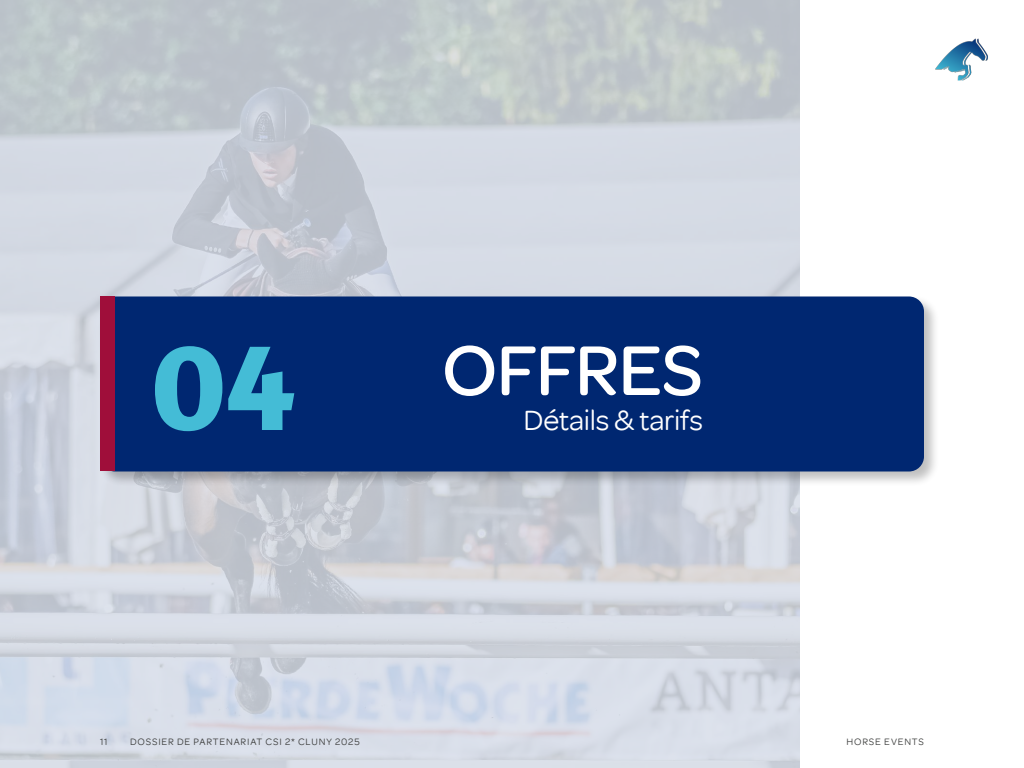
<style>
.page{position:relative;width:1024px;height:768px;background:#fff}
.page>*{position:absolute;margin:0;border:0;box-sizing:border-box;transform-origin:0 0}
.t1{font:500 75px "Omnes";letter-spacing:-.01em;color:#fff}
.t2{font:30px "Omnes";letter-spacing:-.01em;color:#fff}
.t3{font:10px "Omnes";letter-spacing:.085em;color:#3b3c3b}
.s1{font-family:"Amaranth";font-weight:700;font-size:130px;color:#44bcd6}
</style>
<div class="page">
<img style="left:0;top:0;width:800px;height:768px">
<div style="left:98px;top:295px;width:842px;height:192px;background:#000;opacity:.25"></div>
<div style="left:100px;top:296px;width:824px;height:176px;background:#002771;border-radius:15px"></div>
<div style="left:100px;top:296px;width:15px;height:176px;background:#9f0e3a"></div>
<img style="left:935px;top:38px;width:53px;height:43px">
<h1 class="t1" style="left:150px;top:328px;width:554px"><span class="s1">04</span> OFFRES</h1>
<h2 class="t2" style="left:523px;top:403px;width:181px">Détails &amp; tarifs</h2>
<p class="t3" style="left:100px;top:736px;width:9px">11</p>
<p class="t3" style="left:130px;top:736px;width:231px">DOSSIER DE PARTENARIAT CSI 2* CLUNY 2025</p>
<p class="t3" style="left:847px;top:736px;width:79px">HORSE EVENTS</p>
</div>
